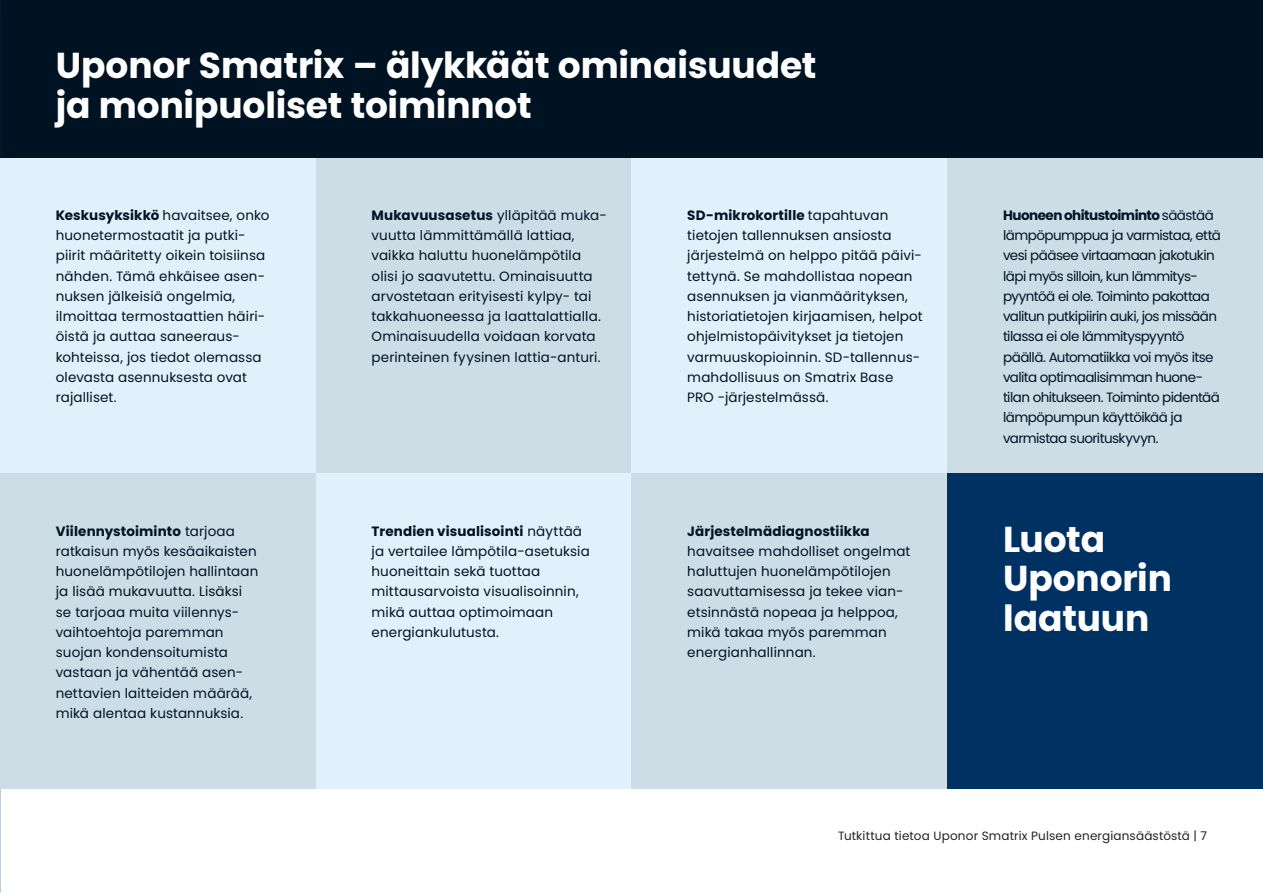
<style>
.page{position:relative;width:1263px;height:893px;background:#fff}
.page>*{position:absolute;margin:0;border:0;box-sizing:border-box;transform-origin:0 0}
.Main_headers_nega_21{font:700 36px/39.6px "Poppins";letter-spacing:-.005em;color:#fff}
.Body_Copy_-_9pt_2110{font:13.5px/20.2px "Poppins";letter-spacing:.01em;color:#001322}
.Body_Copy_-_9pt_2110-2{font:13.5px/20.2px "Poppins";letter-spacing:-.04em;color:#001322}
.t1{font:12px "Poppins";letter-spacing:.015em;color:#231f20}
.s1{font-weight:700}
</style>
<div class="page">
<div style="left:0;top:0;width:1263px;height:158px;background:#001322"></div>
<div style="left:0;top:158px;width:316px;height:316px;background:#e1f0fa"></div>
<div style="left:316px;top:158px;width:315px;height:316px;background:#cddde6"></div>
<div style="left:631px;top:158px;width:316px;height:316px;background:#e1f0fa"></div>
<div style="left:947px;top:158px;width:316px;height:316px;background:#cddde6"></div>
<div style="left:0;top:474px;width:316px;height:315px;background:#cddde6"></div>
<div style="left:316px;top:474px;width:315px;height:315px;background:#e1f0fa"></div>
<div style="left:631px;top:474px;width:316px;height:315px;background:#cddde6"></div>
<div style="left:947px;top:474px;width:316px;height:315px;background:#003163"></div>
<p class="Main_headers_nega_21" style="left:56px;top:46px;width:762px">Uponor Smatrix – älykkäät ominaisuudet ja monipuoliset toiminnot</p>
<p class="Body_Copy_-_9pt_2110" style="left:56px;top:205px;width:215px"><span class="s1">Keskusyksikkö</span> havaitsee, onko huonetermostaatit ja putki&shy;piirit määritetty oikein toisiinsa nähden. Tämä ehkäisee asen&shy;nuksen jälkeisiä ongelmia, ilmoittaa termostaattien häiri&shy;öistä ja auttaa saneeraus&shy;kohteissa, jos tiedot olemassa olevasta asennuksesta ovat rajalliset.</p>
<p class="Body_Copy_-_9pt_2110" style="left:372px;top:205px;width:237px"><span class="s1">Mukavuusasetus</span> ylläpitää muka&shy;vuutta lämmittämällä lattiaa, vaikka haluttu huonelämpötila olisi jo saavutettu. Ominaisuutta arvostetaan erityisesti kylpy- tai takkahuoneessa ja laattalattialla.<br>Ominaisuudella voidaan korvata perinteinen fyysinen lattia-anturi.</p>
<p class="Body_Copy_-_9pt_2110" style="left:687px;top:205px;width:237px"><span class="s1">SD-mikrokortille</span> tapahtuvan tietojen tallennuksen ansiosta järjestelmä on helppo pitää päivi&shy;tettynä. Se mahdollistaa nopean asennuksen ja vianmäärityksen, historiatietojen kirjaamisen, helpot ohjelmistopäivitykset ja tietojen varmuuskopioinnin. SD-tallennus&shy;mahdollisuus on Smatrix Base PRO -järjestelmässä.</p>
<p class="Body_Copy_-_9pt_2110-2" style="left:1003px;top:205px;width:219px"><span class="s1">Huoneen ohitustoiminto</span> säästää lämpöpumppua ja varmistaa, että vesi pääsee virtaamaan jakotukin läpi myös silloin, kun lämmitys&shy;pyyntöä ei ole. Toiminto pakottaa valitun putkipiirin auki, jos missään tilassa ei ole lämmityspyyntö päällä. Automatiikka voi myös itse valita optimaalisimman huone&shy;tilan ohitukseen. Toiminto pidentää lämpöpumpun käyttöikää ja varmistaa suorituskyvyn.</p>
<p class="Body_Copy_-_9pt_2110" style="left:56px;top:521px;width:204px"><span class="s1">Viilennystoiminto</span> tarjoaa ratkaisun myös kesäaikaisten huonelämpötilojen hallintaan ja lisää mukavuutta. Lisäksi se tarjoaa muita viilennys&shy;vaihtoehtoja paremman suojan kondensoitumista vastaan ja vähentää asen&shy;nettavien laitteiden määrää, mikä alentaa kustannuksia.</p>
<p class="Body_Copy_-_9pt_2110" style="left:372px;top:521px;width:220px"><span class="s1">Trendien visualisointi</span> näyttää ja vertailee lämpötila-asetuksia huoneittain sekä tuottaa mittausarvoista visualisoinnin, mikä auttaa optimoimaan energiankulutusta.</p>
<p class="Body_Copy_-_9pt_2110" style="left:687px;top:521px;width:225px"><span class="s1">Järjestelmädiagnostiikka </span>havaitsee mahdolliset ongelmat haluttujen huonelämpötilojen saavuttamisessa ja tekee vian&shy;etsinnästä nopeaa ja helppoa, mikä takaa myös paremman energianhallinnan.</p>
<p class="Main_headers_nega_21" style="left:1003px;top:519px;width:170px">Luota<br>Uponorin laatuun</p>
<p class="t1" style="left:838px;top:829px;width:370px">Tutkittua tietoa Uponor Smatrix Pulsen energiansäästöstä | 7</p>
</div>
